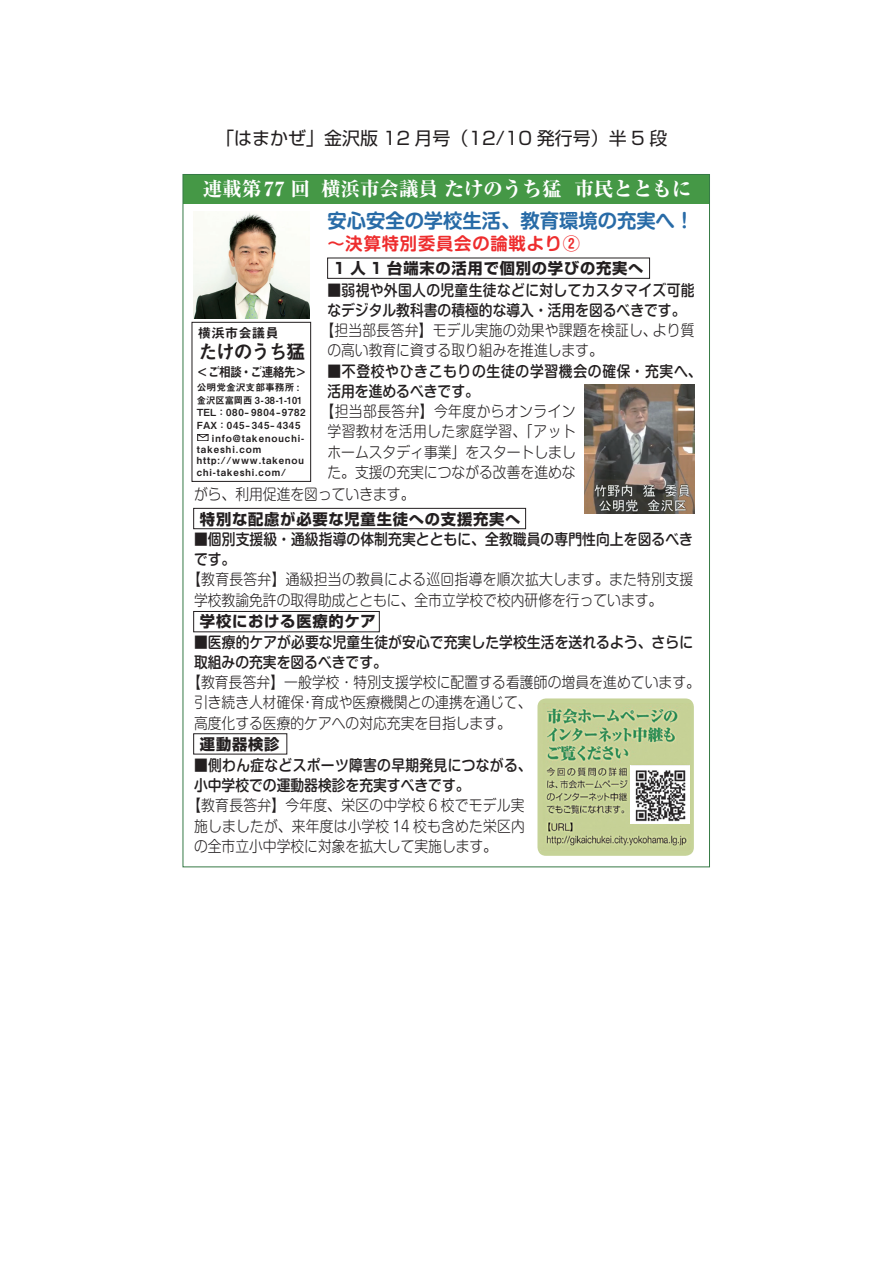
<style>
.page{position:relative;width:893px;height:1263px;background:#fff}
.page>*{position:absolute;margin:0;border:0;box-sizing:border-box;transform-origin:0 0}
.t1{font:800 19.5px "Ryumin Pr 6";color:#fff}
.t2{font:700 19.5px "Shin M Go Pr 6 De";color:#286ba7}
.t3{font:19.5px "Midashi Go Pr 6 MB31";letter-spacing:-.1em;color:#231f20}
.t4{font:18px "Shin Go Pr 6";color:#231f20}
.t5{font:700 17.25px "Shin M Go Pr 6 De";letter-spacing:.05em;color:#ee2d2e}
.t6{font:300 15.3px/20.2px "Shin M Go Pr 6";color:#231f20;scale:.9 1}
.t7{font:500 15.3px/20.2px "Shin M Go Pr 6";letter-spacing:.025em;color:#231f20;scale:.9 1}
.t8{font:500 15.3px/20.2px "Shin M Go Pr 6";letter-spacing:.005em;color:#231f20;scale:.9 1}
.t9{font:700 15.3px "Shin Go Pr 6";letter-spacing:.05em;color:#231f20}
.t10{font:300 15.3px/20.2px "Shin M Go Pr 6";letter-spacing:.02em;color:#231f20;scale:.9 1}
.t11{font:500 15.3px/20.2px "Shin M Go Pr 6";letter-spacing:.05em;color:#231f20;scale:.9 1}
.t12{font:13.5px "Midashi Go Pr 6 MB31";letter-spacing:-.035em;color:#231f20;scale:.9 1}
.t13{font:13.5px "Midashi Go Pr 6 MB31";letter-spacing:-.035em;color:#231f20}
.t14{font:9.75px/11.2px "Midashi Go Pr 6 MB31";letter-spacing:.09em;color:#231f20}
.t15{font:9.75px/12.8px "Midashi Go Pr 6 MB31";color:#231f20}
.s1{font-weight:400}
</style>
<div class="page">
<div style="left:327px;top:258px;width:323px;height:21px;border:1px solid #231f20"></div>
<div style="left:193px;top:508px;width:333px;height:21px;border:1px solid #231f20"></div>
<div style="left:193px;top:611px;width:186px;height:21px;border:1px solid #231f20"></div>
<div style="left:193px;top:733px;width:94px;height:21px;border:1px solid #231f20"></div>
<svg style="left:198px;top:434px;width:10px;height:7px"></svg>
<img style="left:193px;top:213px;width:117px;height:106px">
<div style="left:183px;top:175px;width:526px;height:29px;background:#459846"></div>
<div style="left:192px;top:322px;width:119px;height:160px;border:1px solid #231f20"></div>
<img style="left:584px;top:385px;width:111px;height:129px">
<div style="left:537px;top:698px;width:157px;height:158px;background:#c6d398;border-radius:9px"></div>
<img style="left:546px;top:706px;width:144px;height:140px">
<img style="left:631px;top:765px;width:58px;height:59px">
<p class="t4" style="left:216px;top:123px;width:453px">「はまかぜ」金沢版 12 月号（12/10 発行号）半 5 段</p>
<p class="t1" style="left:574px;top:173px;width:118px">市民とともに</p>
<p class="t1" style="left:321px;top:173px;width:242px">横浜市会議員たけのうち猛</p>
<p class="t1" style="left:203px;top:173px;width:109px">連載第77 回</p>
<p class="t2" style="left:327px;top:204px;width:368px">安心安全の学校生活、教育環境の充実へ!</p>
<p class="t5" style="left:327px;top:229px;width:254px">～決算特別委員会の論戦より2</p>
<p class="t9" style="left:333px;top:256px;width:312px">1 人 1 台端末の活用で個別の学びの充実へ</p>
<p class="t7" style="left:327px;top:279px;width:409px">■弱視や外国人の児童生徒などに対してカスタマイズ可能なデジタル教科書の積極的な導入・活用を図るべきです。</p>
<p class="t6" style="left:653px;top:319px;width:48px">より質</p>
<p class="t10" style="left:327px;top:319px;width:367px;text-indent:-7px">【担当部長答弁】モデル実施の効果や課題を検証し、の高い教育に資する取り組みを推進します。</p>
<p class="t11" style="left:327px;top:360px;width:417px">■不登校やひきこもりの生徒の学習機会の確保・充実へ、活用を進めるべきです。</p>
<p class="t6" style="left:321px;top:400px;width:285px;text-align:center">【担当部長答弁】今年度からオンライン学習教材を活用した家庭学習、「アットホームスタディ事業」をスタートしました。支援の充実につながる改善を進めな</p>
<p class="t6" style="left:194px;top:483px;width:246px">がら、利用促進を図っていきます。</p>
<p class="t9" style="left:200px;top:507px;width:322px">特別な配慮が必要な児童生徒への支援充実へ</p>
<p class="t8" style="left:194px;top:528px;width:556px">■個別支援級・通級指導の体制充実とともに、全教職員の専門性向上を図るべきです。</p>
<p class="t6" style="left:194px;top:569px;width:556px;text-indent:-7px">【教育長答弁】通級担当の教員による巡回指導を順次拡大します。また特別支援学校教諭免許の取得助成とともに、全市立学校で校内研修を行っています。</p>
<p class="t9" style="left:200px;top:609px;width:177px">学校における医療的ケア</p>
<p class="t8" style="left:194px;top:631px;width:556px"><span class="s1">■</span>医療的ケアが必要な児童生徒が安心で充実した学校生活を送れるよう、さらに取組みの充実を図るべきです。</p>
<p class="t6" style="left:311px;top:671px;width:433px;text-indent:-124px">【教育長答弁】一般学校・特別支援学校に配置する看護師の増員を進めています。育成や医療機関との連携を通じて、</p>
<p class="t13" style="left:198px;top:323px;width:82px">横浜市会議員</p>
<p class="t3" style="left:198px;top:336px;width:109px">たけのうち猛</p>
<p class="t12" style="left:198px;top:361px;width:51px">&lt; ご相談</p>
<p class="t15" style="left:197px;top:380px;width:110px">公明党金沢支部事務所 :金沢区富岡西 3-38-1-101<br>TEL：080-9804-9782<br>FAX：045-345-4345</p>
<p class="t14" style="left:197px;top:443px;width:66px">takeshi.com</p>
<p class="t12" style="left:250px;top:361px;width:63px">ご連絡先&lt;</p>
<p class="t12" style="left:240px;top:361px;width:15px">・</p>
<p class="t14" style="left:201px;top:432px;width:105px">　info@takenouchi-</p>
<p class="t14" style="left:197px;top:455px;width:108px">http://www.takenou chi-takeshi.com/</p>
<p class="t6" style="left:194px;top:692px;width:353px">引き続き人材確保<br>高度化する医療的ケアへの対応充実を目指します。</p>
<p class="t9" style="left:200px;top:732px;width:81px">運動器検診</p>
<p class="t7" style="left:194px;top:754px;width:376px">■側わん症などスポーツ障害の早期発見につながる、小中学校での運動器検診を充実すべきです。</p>
<p class="t6" style="left:194px;top:794px;width:369px;text-align:justify;text-indent:-7px">【教育長答弁】今年度、栄区の中学校 6 校でモデル実施しましたが、来年度は小学校 14 校も含めた栄区内の全市立小中学校に対象を拡大して実施します。</p>
<p class="t6" style="left:301px;top:692px;width:17px">・</p>
</div>
